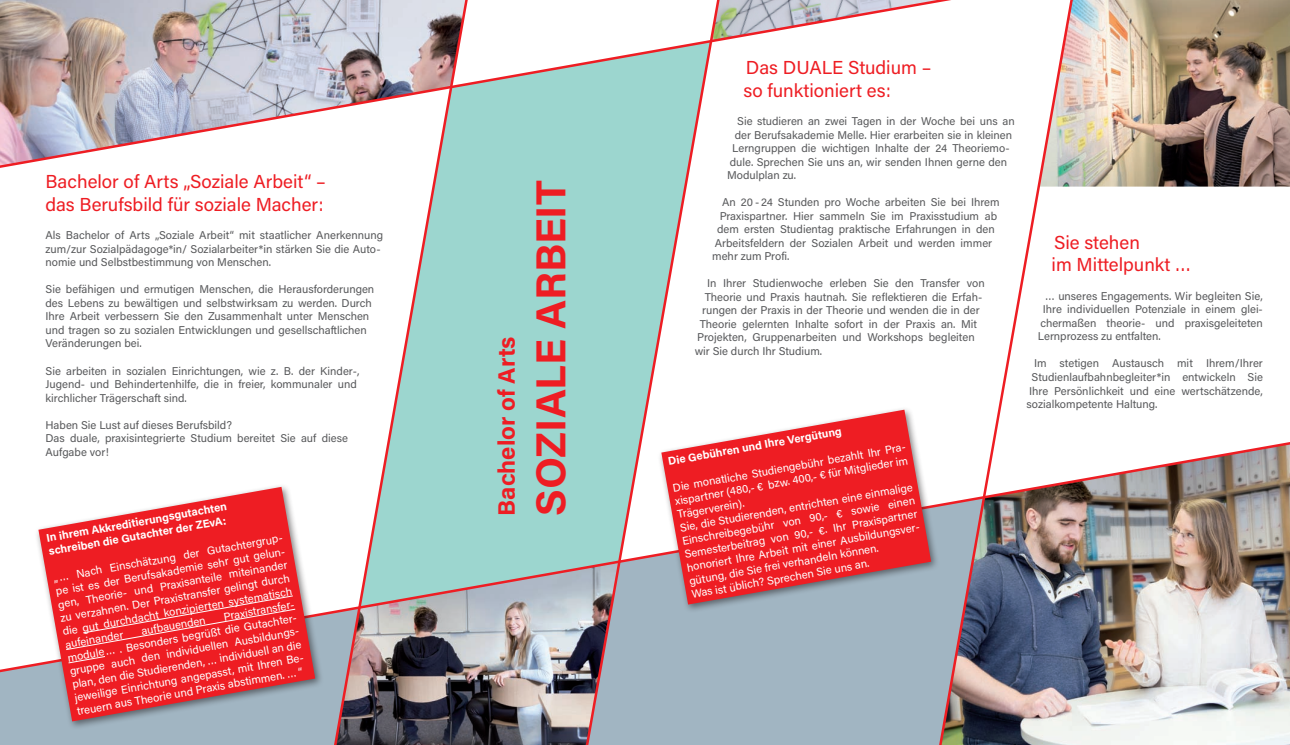
<style>
.page{position:relative;width:1290px;height:745px;background:#fff}
.page>*{position:absolute;margin:0;border:0;box-sizing:border-box;transform-origin:0 0}
.t1{font:700 42px "Acumin Pro";letter-spacing:-.005em;color:#ee1d23}
.t2{font:700 23.75px "Acumin Pro";color:#ee1d23}
.t3{font:18.75px "Acumin Pro";color:#ee1d23}
.t4{font:11.25px/13.5px "Acumin Pro";color:#57585a}
.t5{font:11.25px/13.5px "Acumin Pro";color:#fff;text-align:justify}
.t6{font:700 11.25px "Acumin Pro";color:#fff}
</style>
<div class="page">
<div style="left:0;top:718px;width:931px;height:26px;background:#a1b5c2"></div>
<img style="left:472px;top:718px;width:105px;height:26px">
<img style="left:1157px;top:0;width:133px;height:186px">
<div style="left:1078px;top:718px;width:212px;height:26px;background:#f4f7f4"></div>
<div style="left:472px;top:214px;width:105px;height:206px;background:#9cd6cf"></div>
<img style="left:0;top:0;width:1157px;height:214px">
<img style="left:0;top:420px;width:1290px;height:298px">
<svg style="left:327px;top:0;width:145px;height:744px"></svg>
<svg style="left:577px;top:0;width:147px;height:744px"></svg>
<svg style="left:931px;top:0;width:147px;height:744px"></svg>
<div style="left:34px;top:482px;width:289px;height:247px;background:#231f20;opacity:.55"></div>
<svg style="left:38px;top:486px;width:277px;height:235px;fill:#ee1d23"></svg>
<div style="left:66px;top:595px;width:230px;height:54px;background:#ee1d23"></div>
<svg style="left:68px;top:655px;width:38px;height:8px"></svg>
<div style="left:657px;top:405px;width:282px;height:207px;background:#231f20;opacity:.55"></div>
<svg style="left:661px;top:409px;width:270px;height:195px;background:#e54f55"></svg>
<p class="t3" style="left:46px;top:169px;width:282px">Bachelor of Arts „Soziale Arbeit“ –</p>
<p class="t3" style="left:46px;top:191px;width:279px">das Berufsbild für soziale Macher:</p>
<p class="t4" style="left:46px;top:228px;width:339px">Als Bachelor of Arts „Soziale Arbeit“ mit staatlicher Anerkennung zum/zur Sozialpädagoge*in/ Sozialarbeiter*in stärken Sie die Auto&shy;nomie und Selbstbestimmung von Menschen.</p>
<p class="t4" style="left:46px;top:282px;width:330px">Sie befähigen und ermutigen Menschen, die Herausforderungen des Lebens zu bewältigen und selbstwirksam zu werden. Durch Ihre Arbeit verbessern Sie den Zusammenhalt unter Menschen und tragen so zu sozialen Entwicklungen und gesellschaftlichen Veränderungen bei.</p>
<p class="t4" style="left:46px;top:363px;width:315px">Sie arbeiten in sozialen Einrichtungen, wie z. B. der Kinder-,<br>Jugend- und Behindertenhilfe, die in freier, kommunaler und kirchlicher Trägerschaft sind.</p>
<p class="t4" style="left:46px;top:417px;width:188px">Haben Sie Lust auf dieses Berufsbild?</p>
<p class="t4" style="left:46px;top:430px;width:304px">Das duale, praxisintegrierte Studium bereitet Sie auf diese<br>Aufgabe vor!</p>
<p class="t6" style="left:45px;top:530px;width:185px;rotate:-10deg">In ihrem Akkreditierungsgutachten</p>
<p class="t6" style="left:48px;top:543px;width:182px;rotate:-10deg">schreiben die Gutachter der ZEvA:</p>
<p class="t5" style="left:52px;top:570px;width:234px;rotate:-10deg">„ … Nach Einschätzung der Gutachtergrup&shy;pe ist es der Berufsakademie sehr gut gelun&shy;gen, Theorie- und Praxisanteile miteinander zu verzahnen. Der Praxistransfer gelingt durch die gut durchdacht konzipierten systematisch aufeinander</p>
<p class="t5" style="left:64px;top:637px;width:234px;text-indent:161px;rotate:-10deg">Praxistransfer&shy;module … . Besonders begrüßt die Gutachter&shy;gruppe auch den individuellen Ausbildungs&shy;plan, den die Studierenden, … individuell an die jeweilige Einrichtung angepasst, mit Ihren Be&shy;treuern aus Theorie und Praxis abstimmen. … “</p>
<p class="t5" style="left:140px;top:623px;width:67px;rotate:-10deg">aufbauenden</p>
<p class="t2" style="left:490px;top:515px;width:181px;rotate:-90deg">Bachelor of Arts</p>
<p class="t1" style="left:521px;top:515px;width:337px;rotate:-90deg">SOZIALE ARBEIT</p>
<p class="t3" style="left:746px;top:54px;width:187px">Das DUALE Studium –</p>
<p class="t3" style="left:743px;top:77px;width:149px">so funktioniert es:</p>
<p class="t4" style="left:737px;top:114px;width:279px">Sie studieren an zwei Tagen in der Woche bei uns an</p>
<p class="t4" style="left:735px;top:127px;width:279px">der Berufsakademie Melle. Hier erarbeiten sie in kleinen</p>
<p class="t4" style="left:732px;top:141px;width:279px">Lerngruppen die wichtigen Inhalte der 24 Theoriemo-</p>
<p class="t4" style="left:730px;top:154px;width:279px">dule. Sprechen Sie uns an, wir senden Ihnen gerne den</p>
<p class="t4" style="left:727px;top:168px;width:70px">Modulplan zu.</p>
<p class="t4" style="left:722px;top:195px;width:279px">An 20 - 24 Stunden pro Woche arbeiten Sie bei Ihrem</p>
<p class="t4" style="left:720px;top:208px;width:279px">Praxispartner. Hier sammeln Sie im Praxisstudium ab</p>
<p class="t4" style="left:717px;top:222px;width:279px">dem ersten Studientag praktische Erfahrungen in den</p>
<p class="t4" style="left:715px;top:235px;width:279px">Arbeitsfeldern der Sozialen Arbeit und werden immer</p>
<p class="t4" style="left:712px;top:249px;width:79px">mehr zum Profi.</p>
<p class="t4" style="left:707px;top:276px;width:279px">In Ihrer Studienwoche erleben Sie den Transfer von</p>
<p class="t4" style="left:705px;top:289px;width:279px">Theorie und Praxis hautnah. Sie reflektieren die Erfah-</p>
<p class="t4" style="left:702px;top:303px;width:279px">rungen der Praxis in der Theorie und wenden die in der</p>
<p class="t4" style="left:700px;top:316px;width:279px">Theorie gelernten Inhalte sofort in der Praxis an. Mit</p>
<p class="t4" style="left:697px;top:330px;width:279px">Projekten, Gruppenarbeiten und Workshops begleiten</p>
<p class="t4" style="left:695px;top:343px;width:129px">wir Sie durch Ihr Studium.</p>
<p class="t6" style="left:667px;top:453px;width:177px;rotate:-10deg">Die Gebühren und Ihre Vergütung</p>
<p class="t5" style="left:672px;top:480px;width:238px;rotate:-10deg">Die monatliche Studiengebühr bezahlt Ihr Pra&shy;xispartner (480,- € bzw. 400,- € für Mitglieder im Trägerverein).</p>
<p class="t5" style="left:679px;top:520px;width:238px;rotate:-10deg">Sie, die Studierenden, entrichten eine einmalige</p>
<p class="t5" style="left:681px;top:533px;width:238px;rotate:-10deg">Einschreibegebühr von 90,- € sowie einen</p>
<p class="t5" style="left:683px;top:547px;width:238px;rotate:-10deg">Semesterbeitrag von 90,- €. Ihr Praxispartner honoriert Ihre Arbeit mit einer Ausbildungsver&shy;gütung, die Sie frei verhandeln können.</p>
<p class="t5" style="left:690px;top:586px;width:182px;rotate:-10deg">Was ist üblich? Sprechen Sie uns an.</p>
<p class="t3" style="left:1054px;top:229px;width:87px">Sie stehen</p>
<p class="t3" style="left:1051px;top:251px;width:141px">im Mittelpunkt …</p>
<p class="t4" style="left:1045px;top:288px;width:219px">… unseres Engagements. Wir begleiten Sie,</p>
<p class="t4" style="left:1043px;top:302px;width:222px">Ihre individuellen Potenziale in einem glei-</p>
<p class="t4" style="left:1040px;top:315px;width:224px">chermaßen theorie- und praxisgeleiteten</p>
<p class="t4" style="left:1038px;top:329px;width:124px">Lernprozess zu entfalten.</p>
<p class="t4" style="left:1034px;top:356px;width:230px">Im stetigen Austausch mit Ihrem/Ihrer</p>
<p class="t4" style="left:1031px;top:369px;width:233px">Studienlaufbahnbegleiter*in entwickeln Sie</p>
<p class="t4" style="left:1029px;top:383px;width:235px">Ihre Persönlichkeit und eine wertschätzende,</p>
<p class="t4" style="left:1026px;top:396px;width:132px">sozialkompetente Haltung.</p>
</div>
